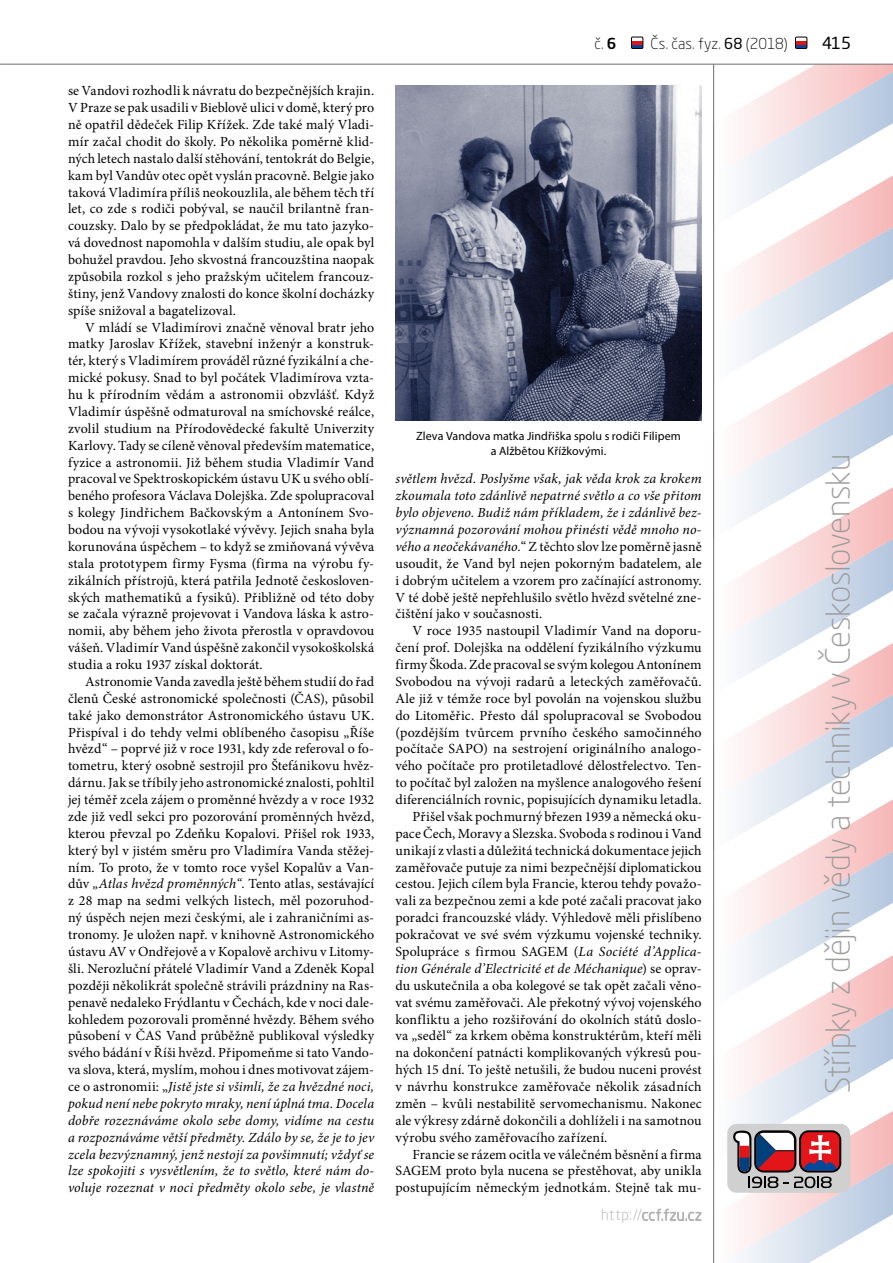
<style>
.page{position:relative;width:893px;height:1263px;background:#fff}
.page>*{position:absolute;margin:0;border:0;box-sizing:border-box;transform-origin:0 0}
.t1{font:300 33px "Neo Sans Pro";letter-spacing:-.01em;color:#9d9d9c}
.t2{font:16.5px "Neo Sans Pro";color:#000}
.t3{font:300 15px "Neo Sans Pro";letter-spacing:.005em;color:#000}
.t4{font:13.95px/16.8px "Minion Pro";letter-spacing:.01em;color:#000;text-align:justify}
.t5{font:italic 13.95px/16.8px "Minion Pro";letter-spacing:.01em;color:#000;text-align:justify}
.t6{font:12px/15px "Myriad Pro";letter-spacing:.005em;color:#000;text-align:center}
.s1{font-style:italic}
.s2{font-weight:500}
.s3{font-weight:400}
.s4{font-style:normal}
</style>
<div class="page">
<svg style="left:633px;top:45px;width:8px;height:2px"></svg>
<hr style="left:631px;top:41px;width:12px;height:4px;background:#e31213">
<div style="left:631px;top:37px;width:12px;height:12px;border:1px solid #000"></div>
<svg style="left:797px;top:45px;width:8px;height:2px"></svg>
<hr style="left:795px;top:41px;width:12px;height:4px;background:#e31213">
<div style="left:795px;top:37px;width:12px;height:12px;border:1px solid #000"></div>
<svg style="left:642px;top:1209px;width:59px;height:12px"></svg>
<hr style="left:0;top:64px;width:893px;height:1px;background:#706f6f">
<svg style="left:713px;top:64px;width:180px;height:1199px"></svg>
<img style="left:395px;top:85px;width:307px;height:335px">
<p class="t4" style="left:68px;top:82px;width:308px">se Vandovi rozhodli k návratu do bezpečnějších krajin.<br>V Praze se pak usadili v Bieblově ulici v domě, který pro ně opatřil dědeček Filip Křížek. Zde také malý Vladi&shy;mír začal chodit do školy. Po několika poměrně klid&shy;ných letech nastalo další stěhování, tentokrát do Belgie, kam byl Vandův otec opět vyslán pracovně. Belgie jako taková Vladimíra příliš neokouzlila, ale během těch tří let, co zde s rodiči pobýval, se naučil brilantně fran&shy;couzsky. Dalo by se předpokládat, že mu tato jazyko&shy;vá dovednost napomohla v dalším studiu, ale opak byl bohužel pravdou. Jeho skvostná francouzština naopak způsobila rozkol s jeho pražským učitelem francouz&shy;štiny, jenž Vandovy znalosti do konce školní docházky spíše snižoval a bagatelizoval.</p>
<p class="t4" style="left:68px;top:319px;width:308px;text-indent:17px">V mládí se Vladimírovi značně věnoval bratr jeho matky Jaroslav Křížek, stavební inženýr a konstruk&shy;tér, který s Vladimírem prováděl různé fyzikální a che&shy;mické pokusy. Snad to byl počátek Vladimírova vzta&shy;hu k přírodním vědám a astronomii obzvlášť. Když Vladimír úspěšně odmaturoval na smíchovské reálce, zvolil studium na Přírodovědecké fakultě Univerzity Karlovy. Tady se cíleně věnoval především matematice, fyzice a astronomii. Již během studia Vladimír Vand pracoval ve Spektroskopickém ústavu UK u svého oblí&shy;beného profesora Václava Dolejška. Zde spolupracoval s kolegy Jindřichem Bačkovským a Antonínem Svo&shy;bodou na vývoji vysokotlaké vývěvy. Jejich snaha byla korunována úspěchem – to když se zmiňovaná vývěva stala prototypem firmy Fysma (firma na výrobu fy&shy;zikálních přístrojů, která patřila Jednotě českosloven&shy;ských mathematiků a fysiků). Přibližně od této doby se začala výrazně projevovat i Vandova láska k astro&shy;nomii, aby během jeho života přerostla v opravdovou vášeň. Vladimír Vand úspěšně zakončil vysokoškolská studia a roku 1937 získal doktorát.</p>
<p class="t4" style="left:68px;top:673px;width:308px;text-indent:17px">Astronomie Vanda zavedla ještě během studií do řad členů České astronomické společnosti (ČAS), působil také jako demonstrátor Astronomického ústavu UK.<br>Přispíval i do tehdy velmi oblíbeného časopisu „Říše hvězd“ – poprvé již v roce 1931, kdy zde referoval o fo&shy;tometru, který osobně sestrojil pro Štefánikovu hvěz&shy;dárnu. Jak se tříbily jeho astronomické znalosti, pohltil jej téměř zcela zájem o proměnné hvězdy a v roce 1932 zde již vedl sekci pro pozorování proměnných hvězd, kterou převzal po Zdeňku Kopalovi. Přišel rok 1933, který byl v jistém směru pro Vladimíra Vanda stěžej&shy;ním. To proto, že v tomto roce vyšel Kopalův a Van&shy;dův <span class="s1">„Atlas hvězd proměnných“.</span> Tento atlas, sestávající z 28 map na sedmi velkých listech, měl pozoruhod&shy;ný úspěch nejen mezi českými, ale i zahraničními as&shy;tronomy. Je uložen např. v knihovně Astronomického ústavu AV v Ondřejově a v Kopalově archivu v Litomy&shy;šli. Nerozluční přátelé Vladimír Vand a Zdeněk Kopal později několikrát společně strávili prázdniny na Ras&shy;penavě nedaleko Frýdlantu v Čechách, kde v noci dale&shy;kohledem pozorovali proměnné hvězdy. Během svého působení v ČAS Vand průběžně publikoval výsledky svého bádání v Říši hvězd. Připomeňme si tato Vando&shy;va slova, která, myslím, mohou i dnes motivovat zájem&shy;ce o astronomii: „<span class="s1">Jistě jste si všimli, že za hvězdné noci, pokud není nebe pokryto mraky, není úplná tma. Docela dobře rozeznáváme okolo sebe domy, vidíme na cestu a rozpoznáváme větší předměty. Zdálo by se, že je to jev zcela bezvýznamný, jenž nestojí za povšimnutí; vždyť se lze spokojiti s vysvětlením, že to světlo, které nám do&shy;voluje rozeznat v noci předměty okolo sebe, je vlastně</span></p>
<p class="t3" style="left:594px;top:34px;width:23px">č. <span class="s2">6</span></p>
<p class="t3" style="left:650px;top:34px;width:139px">Čs. čas. fyz. <span class="s3">68</span> (2018)</p>
<p class="t2" style="left:822px;top:32px;width:30px">415</p>
<p class="t6" style="left:416px;top:429px;width:266px">Zleva Vandova matka Jindřiška spolu s rodiči Filipem a Alžbětou Křížkovými.</p>
<p class="t5" style="left:395px;top:470px;width:308px">světlem hvězd. Poslyšme však, jak věda krok za krokem zkoumala toto zdánlivě nepatrné světlo a co vše přitom bylo objeveno. Budiž nám příkladem, že i zdánlivě bez&shy;významná pozorování mohou přinésti vědě mnoho no&shy;vého a neočekávaného.<span class="s4">“ Z těchto slov lze poměrně jasně usoudit, že Vand byl nejen pokorným badatelem, ale i dobrým učitelem a vzorem pro začínající astronomy.<br>V té době ještě nepřehlušilo světlo hvězd světelné zne&shy;čištění jako v současnosti.</span></p>
<p class="t4" style="left:412px;top:622px;width:291px">V roce 1935 nastoupil Vladimír Vand na doporu-</p>
<p class="t4" style="left:395px;top:639px;width:308px">čení prof. Dolejška na oddělení fyzikálního výzkumu</p>
<p class="t4" style="left:395px;top:656px;width:308px">firmy Škoda. Zde pracoval se svým kolegou Antonínem</p>
<p class="t4" style="left:395px;top:673px;width:308px">Svobodou na vývoji radarů a leteckých zaměřovačů.</p>
<p class="t4" style="left:395px;top:690px;width:308px">Ale již v témže roce byl povolán na vojenskou službu</p>
<p class="t4" style="left:395px;top:707px;width:308px">do Litoměřic. Přesto dál spolupracoval se Svobodou</p>
<p class="t4" style="left:395px;top:724px;width:308px">(pozdějším tvůrcem prvního českého samočinného</p>
<p class="t4" style="left:395px;top:741px;width:308px">počítače SAPO) na sestrojení originálního analogo-</p>
<p class="t4" style="left:395px;top:757px;width:308px">vého počítače pro protiletadlové dělostřelectvo. Ten-</p>
<p class="t4" style="left:395px;top:774px;width:308px">to počítač byl založen na myšlence analogového řešení</p>
<p class="t4" style="left:395px;top:791px;width:308px">diferenciálních rovnic, popisujících dynamiku letadla.</p>
<p class="t4" style="left:412px;top:808px;width:291px">Přišel však pochmurný březen 1939 a německá oku-</p>
<p class="t4" style="left:395px;top:825px;width:308px">pace Čech, Moravy a Slezska. Svoboda s rodinou i Vand</p>
<p class="t4" style="left:395px;top:842px;width:308px">unikají z vlasti a důležitá technická dokumentace jejich</p>
<p class="t4" style="left:395px;top:859px;width:308px">zaměřovače putuje za nimi bezpečnější diplomatickou</p>
<p class="t4" style="left:395px;top:876px;width:308px">cestou. Jejich cílem byla Francie, kterou tehdy považo-</p>
<p class="t4" style="left:395px;top:892px;width:308px">vali za bezpečnou zemi a kde poté začali pracovat jako</p>
<p class="t4" style="left:395px;top:909px;width:308px">poradci francouzské vlády. Výhledově měli přislíbeno</p>
<p class="t4" style="left:395px;top:926px;width:308px">pokračovat ve své svém výzkumu vojenské techniky.</p>
<p class="t4" style="left:395px;top:943px;width:308px">Spolupráce s firmou SAGEM (<span class="s1">La Société d’Applica-</span></p>
<p class="t5" style="left:395px;top:960px;width:308px">tion Générale d’Electricité et de Méchanique<span class="s4">) se oprav-</span></p>
<p class="t4" style="left:395px;top:977px;width:308px">du uskutečnila a oba kolegové se tak opět začali věno-</p>
<p class="t4" style="left:395px;top:994px;width:308px">vat svému zaměřovači. Ale překotný vývoj vojenského</p>
<p class="t4" style="left:395px;top:1011px;width:308px">konfliktu a jeho rozšiřování do okolních států doslo-</p>
<p class="t4" style="left:395px;top:1027px;width:308px">va „seděl“ za krkem oběma konstruktérům, kteří měli</p>
<p class="t4" style="left:395px;top:1044px;width:308px">na dokončení patnácti komplikovaných výkresů pou-</p>
<p class="t4" style="left:395px;top:1061px;width:308px">hých 15 dní. To ještě netušili, že budou nuceni provést</p>
<p class="t4" style="left:395px;top:1078px;width:308px">v návrhu konstrukce zaměřovače několik zásadních</p>
<p class="t4" style="left:395px;top:1095px;width:308px">změn – kvůli nestabilitě servomechanismu. Nakonec</p>
<p class="t4" style="left:395px;top:1112px;width:308px">ale výkresy zdárně dokončili a dohlíželi i na samotnou</p>
<p class="t4" style="left:395px;top:1129px;width:214px">výrobu svého zaměřovacího zařízení.</p>
<p class="t4" style="left:412px;top:1146px;width:291px">Francie se rázem ocitla ve válečném běsnění a firma</p>
<p class="t4" style="left:395px;top:1162px;width:308px">SAGEM proto byla nucena se přestěhovat, aby unikla</p>
<p class="t4" style="left:395px;top:1179px;width:308px">postupujícím německým jednotkám. Stejně tak mu-</p>
<h1 class="t1" style="left:818px;top:1094px;width:641px;rotate:-90deg">Střípky z dějin vědy a techniky v Československu</h1>
</div>
